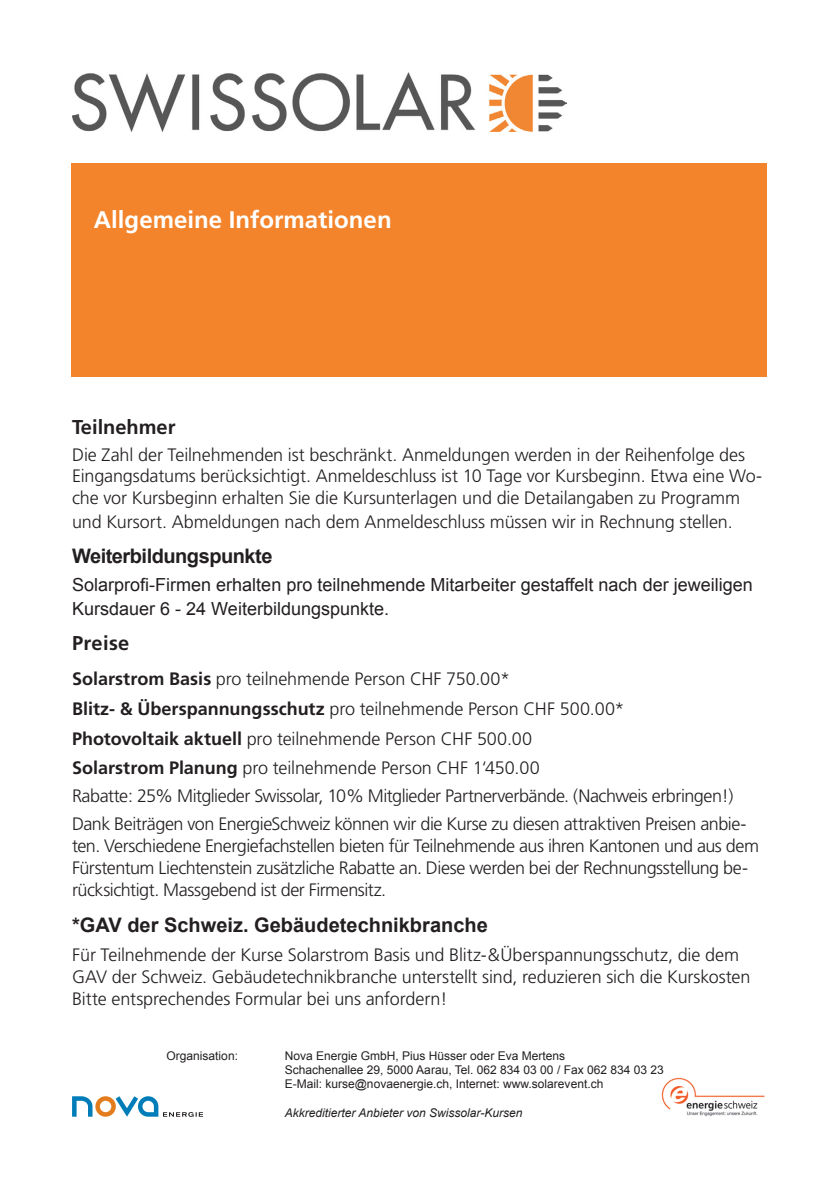
<style>
.page{position:relative;width:840px;height:1191px;background:#fff}
.page>*{position:absolute;margin:0;border:0;box-sizing:border-box;transform-origin:0 0}
.t1{font:700 24px "Frutiger";color:#fff}
.titel{font:700 20px "Arial";color:#231f20}
.titel-2{font:700 20px "Arial";letter-spacing:-.025em;color:#231f20}
.titel-3{font:700 20px "Frutiger";color:#231f20}
.titel-4{font:300 18px/22px "Frutiger";letter-spacing:-.01em;color:#231f20}
.t2{font:18px/24px "Arial";color:#231f20}
.titel-5{font:300 18px "Frutiger";letter-spacing:-.03em;color:#231f20}
.t3{font:12px/14.4px "Arial";color:#231f20}
.t4{font:italic 12px "Arial";color:#231f20}
.s1{font-weight:700}
</style>
<div class="page">
<div style="left:71px;top:163px;width:695px;height:213px;background:#f3842b"></div>
<img style="left:72px;top:72px;width:494px;height:59px">
<svg style="left:72px;top:1096px;width:131px;height:20px"></svg>
<img style="left:661px;top:1077px;width:104px;height:39px">
<p class="t1" style="left:94px;top:205px;width:299px">Allgemeine Informationen</p>
<p class="titel-3" style="left:72px;top:415px;width:105px">Teilnehmer</p>
<p class="titel-4" style="left:72px;top:444px;width:691px">Die Zahl der Teilnehmenden ist beschränkt. Anmeldungen werden in der Reihenfolge des<br>Eingangsdatums berücksichtigt. Anmeldeschluss ist 10 Tage vor Kursbeginn. Etwa eine Wo&shy;che vor Kursbeginn erhalten Sie die Kursunterlagen und die Detailangaben zu Programm</p>
<p class="titel-4" style="left:72px;top:511px;width:661px">und Kursort. Abmeldungen nach dem Anmeldeschluss müssen wir in Rechnung stellen.</p>
<p class="titel-2" style="left:72px;top:543px;width:202px">Weiterbildungspunkte</p>
<p class="t2" style="left:72px;top:572px;width:681px">Solarprofi-Firmen erhalten pro teilnehmende Mitarbeiter gestaffelt nach der jeweiligen<br>Kursdauer 6 - 24 Weiterbildungspunkte.</p>
<p class="titel-3" style="left:72px;top:631px;width:59px">Preise</p>
<p class="titel-4" style="left:72px;top:668px;width:439px"><span class="s1">Solarstrom Basis</span> pro teilnehmende Person CHF 750.00*</p>
<p class="titel-4" style="left:72px;top:698px;width:553px"><span class="s1">Blitz- &amp; Überspannungsschutz</span> pro teilnehmende Person CHF 500.00*</p>
<p class="titel-4" style="left:72px;top:728px;width:461px"><span class="s1">Photovoltaik aktuell</span> pro teilnehmende Person CHF 500.00</p>
<p class="titel-4" style="left:72px;top:757px;width:469px"><span class="s1">Solarstrom Planung</span> pro teilnehmende Person CHF 1‘450.00</p>
<p class="titel-5" style="left:72px;top:785px;width:662px">Rabatte: 25% Mitglieder Swissolar, 10% Mitglieder Partnerverbände. (Nachweis erbringen!)</p>
<p class="titel-4" style="left:72px;top:813px;width:688px">Dank Beiträgen von EnergieSchweiz können wir die Kurse zu diesen attraktiven Preisen anbie&shy;ten. Verschiedene Energiefachstellen bieten für Teilnehmende aus ihren Kantonen und aus dem Fürstentum Liechtenstein zusätzliche Rabatte an. Diese werden bei der Rechnungsstellung be&shy;rücksichtigt. Massgebend ist der Firmensitz.</p>
<p class="titel" style="left:72px;top:911px;width:417px">*GAV der Schweiz. Gebäudetechnikbranche</p>
<p class="titel-4" style="left:72px;top:944px;width:679px">Für Teilnehmende der Kurse Solarstrom Basis und Blitz-&amp;Überspannungsschutz, die dem<br>GAV der Schweiz. Gebäudetechnikbranche unterstellt sind, reduzieren sich die Kurskosten</p>
<p class="titel-4" style="left:72px;top:988px;width:377px">Bitte entsprechendes Formular bei uns anfordern!</p>
<p class="t3" style="left:166px;top:1048px;width:73px">Organisation:</p>
<p class="t3" style="left:284px;top:1048px;width:380px">Nova Energie GmbH, Pius Hüsser oder Eva Mertens<br>Schachenallee 29, 5000 Aarau, Tel. 062 834 03 00 / Fax 062 834 03 23<br>E-Mail: kurse@novaenergie.ch, Internet: www.solarevent.ch</p>
<p class="t4" style="left:284px;top:1105px;width:239px">Akkreditierter Anbieter von Swissolar-Kursen</p>
</div>
